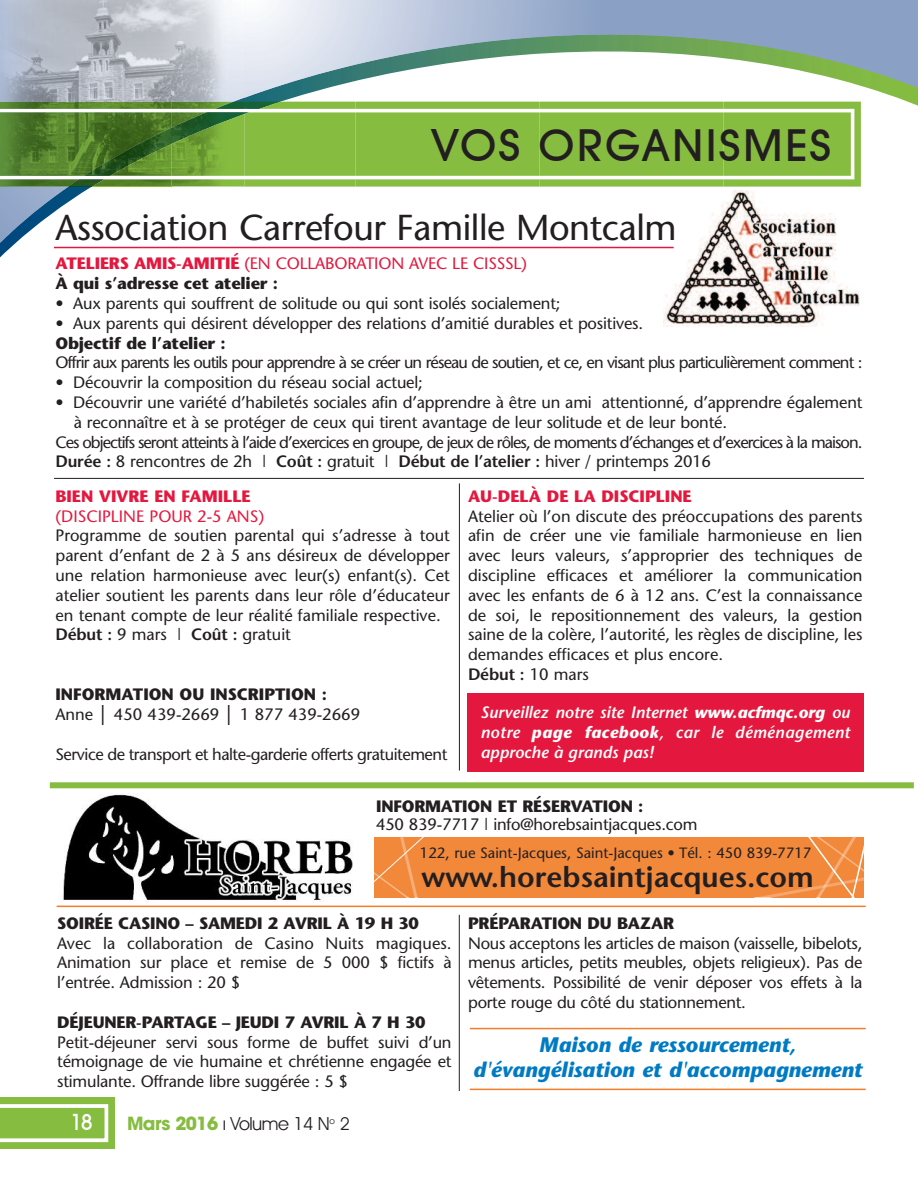
<style>
.page{position:relative;width:918px;height:1188px;background:#fff}
.page>*{position:absolute;margin:0;border:0;box-sizing:border-box;transform-origin:0 0}
.t1{font:47.25px "Avant Garde Md ITCTT";letter-spacing:.05em;color:#231f20}
.t2{font:36px "Stone Sans";letter-spacing:-.01em;color:#231f20}
.t3{font:600 28.65px "Stone Sans";color:#231f20}
.t4{font:24px "Avant Garde Md ITCTT";color:#fff}
.t5{font:italic 700 21px/25.2px "Stone Sans";color:#007bc3;text-align:center}
.t6{font:18px "Avant Garde Bk BT Book";letter-spacing:-.03em;color:#231f20}
.t7{font:16.5px/19.8px "Stone Sans";letter-spacing:-.01em;color:#231f20;text-align:justify}
.t8{font:700 16.5px "Stone Sans";letter-spacing:-.015em;color:#231f20}
.t9{font:16.5px "Stone Sans";letter-spacing:-.055em;color:#231f20}
.t10{font:16.5px "Stone Sans";letter-spacing:-.05em;color:#231f20}
.t11{font:italic 600 16.5px/19.8px "Stone Sans";color:#fff;text-align:justify}
.t12{font:16.5px/19.8px "Stone Sans";letter-spacing:-.01em;color:#e4183e}
.t13{font:16.5px "Stone Sans";letter-spacing:-.03em;color:#231f20}
.t14{font:700 16.5px "Stone Sans";color:#e4183e}
.t15{font:14.85px "Stone Sans";color:#231f20}
.s1{font-size:47.7px}
.s2{font-weight:700}
.s3{font-weight:700;color:#231f20}
.s4{font-weight:600}
.s5{font-family:"Arial";font-weight:700;font-style:italic}
.s6{font-family:"Avant Garde";font-weight:700;color:#86bc40}
</style>
<div class="page">
<div style="left:468px;top:693px;width:396px;height:78px;background:#e4183e"></div>
<div style="left:0;top:1097px;width:115px;height:52px;background:#86bc40"></div>
<svg style="left:0;top:1104px;width:108px;height:38px"></svg>
<img style="left:0;top:4px;width:918px;height:254px">
<svg style="left:0;top:109px;width:171px;height:45px;background:#588038"></svg>
<img style="left:0;top:0;width:244px;height:102px">
<img style="left:244px;top:67px;width:102px;height:29px">
<img style="left:355px;top:0;width:184px;height:65px">
<img style="left:539px;top:0;width:185px;height:41px">
<img style="left:809px;top:55px;width:99px;height:29px">
<img style="left:908px;top:0;width:10px;height:88px">
<img style="left:0;top:154px;width:80px;height:32px">
<img style="left:80px;top:154px;width:13px;height:32px">
<img style="left:93px;top:154px;width:78px;height:32px">
<img style="left:0;top:186px;width:69px;height:1px">
<svg style="left:69px;top:186px;width:23px;height:1px"></svg>
<hr style="left:92px;top:186px;width:79px;height:1px;background:#86bc40">
<img style="left:0;top:227px;width:17px;height:16px">
<svg style="left:171px;top:96px;width:690px;height:91px;background:#92c05a"></svg>
<img style="left:63px;top:794px;width:284px;height:108px">
<div style="left:374px;top:837px;width:490px;height:60px;background:#f2883a"></div>
<svg style="left:347px;top:836px;width:84px;height:70px"></svg>
<img style="left:723px;top:897px;width:34px;height:9px">
<svg style="left:757px;top:836px;width:109px;height:72px"></svg>
<hr style="left:57px;top:906px;width:809px;height:1px;background:#f17d2a">
<hr style="left:470px;top:1089px;width:396px;height:1px;background:#f17d2a">
<hr style="left:470px;top:1028px;width:396px;height:1px;background:#f17d2a">
<hr style="left:459px;top:915px;width:1px;height:176px;background:#231f20">
<img style="left:664px;top:191px;width:200px;height:135px">
<hr style="left:54px;top:247px;width:620px;height:1px;background:#e4183e">
<div style="left:50px;top:782px;width:864px;height:6px;background:#86bc40"></div>
<hr style="left:54px;top:478px;width:810px;height:1px;background:#231f20">
<hr style="left:459px;top:483px;width:1px;height:288px;background:#231f20">
<h1 class="t1" style="left:431px;top:118px;width:402px"><span class="s1">VOS</span> ORGANISMES</h1>
<h2 class="t2" style="left:56px;top:214px;width:623px">Association Carrefour Famille Montcalm</h2>
<p class="t12" style="left:56px;top:255px;width:473px"><span class="s2">ATELIERS AMIS-AMITIÉ</span> (EN COLLABORATION AVEC LE CISSSL)<br><span class="s3">À qui s’adresse cet atelier :</span></p>
<p class="t7" style="left:56px;top:295px;width:507px">• Aux parents qui souffrent de solitude ou qui sont isolés socialement;</p>
<p class="t7" style="left:56px;top:315px;width:589px">• Aux parents qui désirent développer des relations d’amitié durables et positives.</p>
<p class="t8" style="left:56px;top:336px;width:172px">Objectif de l’atelier :</p>
<p class="t10" style="left:56px;top:356px;width:809px">Offrir aux parents les outils pour apprendre à se créer un réseau de soutien, et ce, en visant plus particulièrement comment :</p>
<p class="t7" style="left:56px;top:374px;width:369px">• Découvrir la composition du réseau social actuel;</p>
<p class="t7" style="left:56px;top:394px;width:809px">• Découvrir une variété d’habiletés sociales afin d’apprendre à être un ami attentionné, d’apprendre également</p>
<p class="t7" style="left:74px;top:414px;width:655px">à reconnaître et à se protéger de ceux qui tirent avantage de leur solitude et de leur bonté.</p>
<p class="t9" style="left:56px;top:435px;width:809px">Ces objectifs seront atteints à l’aide d’exercices en groupe, de jeux de rôles, de moments d’échanges et d’exercices à la maison.</p>
<p class="t7" style="left:56px;top:453px;width:657px"><span class="s4">Durée :</span> 8 rencontres de 2h | <span class="s4">Coût :</span> gratuit | <span class="s4">Début de l’atelier :</span> hiver / printemps 2016</p>
<p class="t14" style="left:56px;top:490px;width:197px">BIEN VIVRE EN FAMILLE</p>
<p class="t12" style="left:56px;top:508px;width:210px">(DISCIPLINE POUR 2-5 ANS)</p>
<p class="t7" style="left:56px;top:527px;width:396px;text-align:left">Programme de soutien parental qui s’adresse à tout parent d’enfant de 2 à 5 ans désireux de développer une relation harmonieuse avec leur(s) enfant(s). Cet atelier soutient les parents dans leur rôle d’éducateur en tenant compte de leur réalité familiale respective.<br><span class="s4">Début :</span> 9 mars | <span class="s4">Coût :</span> gratuit</p>
<p class="t14" style="left:468px;top:490px;width:225px">AU-DELÀ DE LA DISCIPLINE</p>
<p class="t7" style="left:468px;top:508px;width:396px;text-align:left">Atelier où l’on discute des préoccupations des parents afin de créer une vie familiale harmonieuse en lien avec leurs valeurs, s’approprier des techniques de discipline efficaces et améliorer la communication avec les enfants de 6 à 12 ans. C’est la connaissance de soi, le repositionnement des valeurs, la gestion saine de la colère, l’autorité, les règles de discipline, les demandes efficaces et plus encore.<br><span class="s4">Début :</span> 10 mars</p>
<p class="t7" style="left:56px;top:686px;width:306px"><span class="s2">INFORMATION OU INSCRIPTION :<br></span>Anne <span class="s5">│</span> 450 439-2669 <span class="s5">│</span> 1 877 439-2669</p>
<p class="t13" style="left:55px;top:747px;width:393px">Service de transport et halte-garderie offerts gratuitement</p>
<p class="t11" style="left:480px;top:704px;width:371px">Surveillez notre site Internet <span class="s2">www.acfmqc.org</span> ou notre <span class="s2">page facebook</span>, car le déménagement approche à grands pas!</p>
<p class="t8" style="left:376px;top:799px;width:269px">INFORMATION ET RÉSERVATION :</p>
<p class="t7" style="left:376px;top:816px;width:323px">450 839-7717 | info@horebsaintjacques.com</p>
<p class="t15" style="left:420px;top:847px;width:393px">122, rue Saint-Jacques, Saint-Jacques • Tél. : 450 839-7717</p>
<h3 class="t3" style="left:422px;top:866px;width:394px">www.horebsaintjacques.com</h3>
<p class="t8" style="left:57px;top:917px;width:363px">SOIRÉE CASINO – SAMEDI 2 AVRIL À 19 H 30</p>
<p class="t7" style="left:57px;top:935px;width:396px">Avec la collaboration de Casino Nuits magiques.<br>Animation sur place et remise de 5 000 $ fictifs à l’entrée. Admission : 20 $</p>
<p class="t8" style="left:57px;top:1016px;width:370px">DÉJEUNER-PARTAGE – JEUDI 7 AVRIL À 7 H 30</p>
<p class="t7" style="left:57px;top:1034px;width:396px">Petit-déjeuner servi sous forme de buffet suivi d’un témoignage de vie humaine et chrétienne engagée et stimulante. Offrande libre suggérée : 5 $</p>
<h3 class="t4" style="left:70px;top:1108px;width:24px">18</h3>
<p class="t6" style="left:127px;top:1117px;width:224px"><span class="s6">Mars 2016</span> ı Volume 14 N<sup>o</sup> 2</p>
<p class="t8" style="left:468px;top:917px;width:207px">PRÉPARATION DU BAZAR</p>
<p class="t7" style="left:468px;top:935px;width:396px">Nous acceptons les articles de maison (vaisselle, bibelots, menus articles, petits meubles, objets religieux). Pas de vêtements. Possibilité de venir déposer vos effets à la porte rouge du côté du stationnement.</p>
<p class="t5" style="left:473px;top:1034px;width:391px">Maison de ressourcement, d'évangélisation et d'accompagnement</p>
</div>
